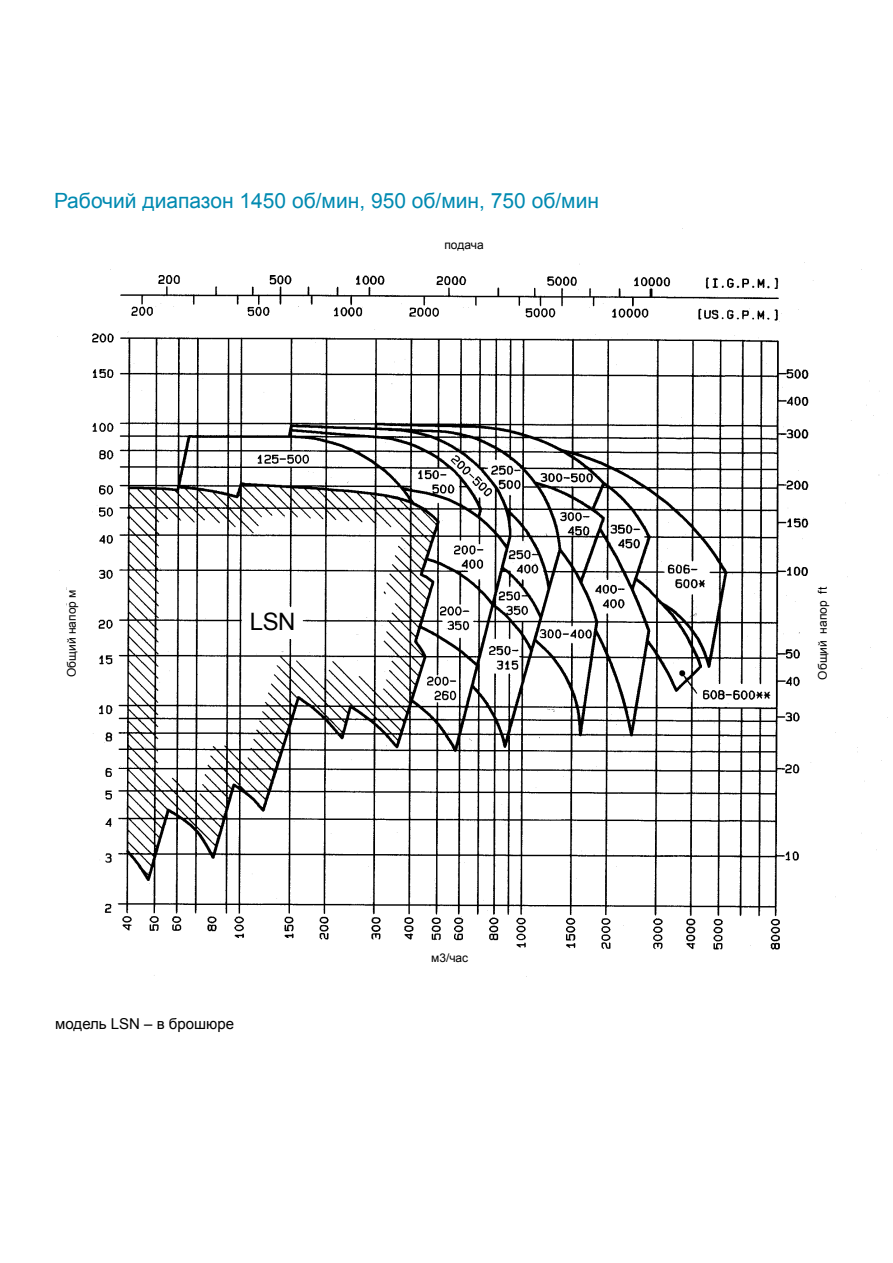
<style>
.page{position:relative;width:893px;height:1263px;background:#fff}
.page>*{position:absolute;margin:0;border:0;box-sizing:border-box;transform-origin:0 0}
.t1{font:24px "Arial";color:#000}
.t2{font:21px "Arial";color:#008ab1}
.t3{font:15px "Arial";color:#000}
.t4{font:12px "Arial";color:#000}
</style>
<div class="page">
<img style="left:57px;top:228px;width:825px;height:749px">
<div style="left:69px;top:954px;width:765px;height:15px;background:#fff"></div>
<div style="left:820px;top:338px;width:14px;height:566px;background:#fff"></div>
<div style="left:250px;top:613px;width:46px;height:26px;background:#fff"></div>
<div style="left:67px;top:953px;width:765px;height:14px;background:#fff"></div>
<div style="left:67px;top:350px;width:14px;height:566px;background:#fff"></div>
<div style="left:818px;top:350px;width:14px;height:566px;background:#fff"></div>
<div style="left:81px;top:240px;width:766px;height:22px;background:#fff"></div>
<h2 class="t2" style="left:54px;top:187px;width:547px">Рабочий диапазон 1450 об/мин, 950 об/мин, 750 об/мин</h2>
<p class="t4" style="left:444px;top:237px;width:41px">подача</p>
<p class="t4" style="left:817px;top:662px;width:84px;rotate:-90deg">Förderhöhe [ft]</p>
<p class="t4" style="left:64px;top:677px;width:89px;rotate:-90deg">Общий напор м</p>
<p class="t4" style="left:815px;top:680px;width:94px;rotate:-90deg">Общий напор ft</p>
<h1 class="t1" style="left:250px;top:606px;width:47px">LSN</h1>
<p class="t3" style="left:55px;top:1014px;width:180px">модель LSN – в брошюре</p>
<p class="t4" style="left:431px;top:950px;width:39px">м3/час</p>
</div>
